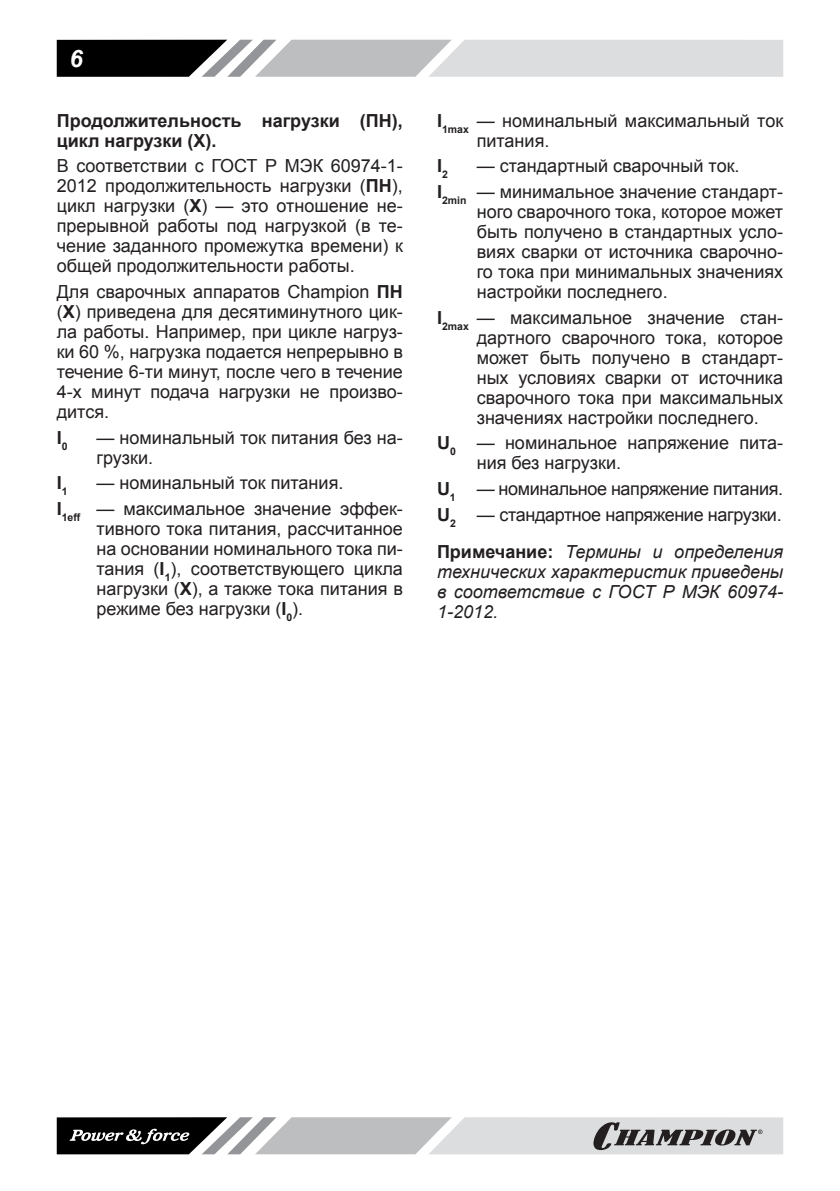
<style>
.page{position:relative;width:840px;height:1191px;background:#fff}
.page>*{position:absolute;margin:0;border:0;box-sizing:border-box;transform-origin:0 0}
.t1{font:italic 700 24px "Arial";color:#fff}
.t2{font:18px/20px "Arial";color:#231f20;text-align:justify}
.t3{font:italic 18px/20px "Arial";color:#231f20;text-align:justify}
.t4{font:700 18px/20px "Arial";color:#231f20}
.s1{font-weight:700}
.s2{font-weight:700;font-style:normal}
</style>
<div class="page">
<svg style="left:57px;top:40px;width:725px;height:37px;background:#a7a8a9"></svg>
<svg style="left:57px;top:1117px;width:725px;height:37px;background:#a1a1a2"></svg>
<h1 class="t1" style="left:70px;top:44px;width:15px">6</h1>
<p class="t4" style="left:57px;top:111px;width:347px">продолжительность нагрузки (пн), цикл нагрузки (X).</p>
<p class="t2" style="left:57px;top:156px;width:347px">в соответствии с госТ р мэк 60974-1- 2012 продолжительность нагрузки (<span class="s1">пн</span>), цикл нагрузки (<span class="s1">X</span>) — это отношение не&shy;прерывной работы под нагрузкой (в те&shy;чение заданного промежутка времени) к общей продолжительности работы.</p>
<p class="t2" style="left:57px;top:282px;width:347px">Для сварочных аппаратов Champion <span class="s1">пн </span>(<span class="s1">X</span>) приведена для десятиминутного цик&shy;ла работы. например, при цикле нагруз&shy;ки 60 %, нагрузка подается непрерывно в течение 6-ти минут, после чего в течение 4-х минут подача нагрузки не произво&shy;дится.</p>
<p class="t4" style="left:57px;top:429px;width:12px">I<sub>0</sub></p>
<p class="t2" style="left:96px;top:427px;width:308px">— номинальный ток питания без на&shy;грузки.</p>
<p class="t4" style="left:57px;top:475px;width:12px">I<sub>1</sub></p>
<p class="t2" style="left:57px;top:470px;width:347px;line-height:25.6px;text-indent:40px">— номинальный ток питания.<br><span class="s1">I</span><sub>1eff</sub> — максимальное значение эффек-</p>
<p class="t2" style="left:96px;top:519px;width:308px">тивного тока питания, рассчитанное на основании номинального тока пи&shy;тания (<span class="s1">I</span><sub>1</sub>), соответствующего цикла нагрузки (<span class="s1">X</span>), а также тока питания в режиме без нагрузки (<span class="s1">I</span><sub>0</sub>).</p>
<p class="t2" style="left:476px;top:110px;width:308px;text-indent:-40px"><span class="s1">I</span><sub>1max</sub> — номинальный максимальный ток питания.</p>
<p class="t4" style="left:437px;top:157px;width:12px">I<sub>2</sub></p>
<p class="t2" style="left:437px;top:153px;width:347px;line-height:25.6px;text-align:center">— стандартный сварочный ток.<br><span class="s1">I</span><sub>2min</sub> — минимальное значение стандарт-</p>
<p class="t2" style="left:476px;top:202px;width:308px">ного сварочного тока, которое может быть получено в стандартных усло&shy;виях сварки от источника сварочно&shy;го тока при минимальных значениях настройки последнего.</p>
<p class="t2" style="left:476px;top:307px;width:308px;text-indent:-40px"><span class="s1">I</span><sub>2max</sub> — максимальное значение стан&shy;дартного сварочного тока, которое может быть получено в стандарт&shy;ных условиях сварки от источника сварочного тока при максимальных значениях настройки последнего.</p>
<p class="t2" style="left:476px;top:433px;width:308px;text-indent:-40px"><span class="s1">U</span><sub>0</sub> — номинальное напряжение пита&shy;ния без нагрузки.</p>
<p class="t2" style="left:437px;top:476px;width:347px;line-height:25.6px"><span class="s1">U</span><sub>1</sub> — номинальное напряжение питания.<br><span class="s1">U</span><sub>2</sub> — стандартное напряжение нагрузки.</p>
<p class="t3" style="left:437px;top:541px;width:347px"><span class="s2">примечание:</span> Термины и определения технических характеристик приведены в соответствие с ГОСТ Р МЭК 60974- 1-2012.</p>
</div>
